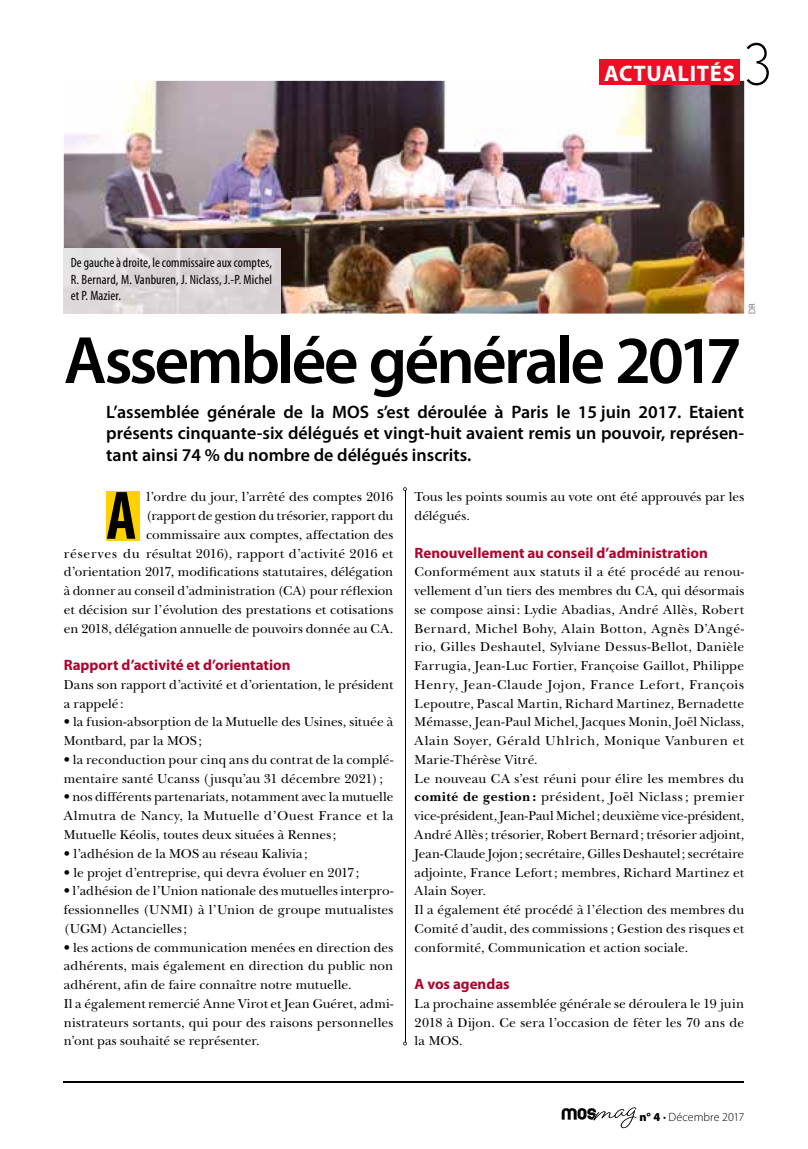
<style>
.page{position:relative;width:808px;height:1149px;background:#fff}
.page>*{position:absolute;margin:0;border:0;box-sizing:border-box;transform-origin:0 0}
.t1{font:700 condensed 69.15px "Myriad Pro";color:#000;scale:.95 1}
.t2{font:600 67.5px "Myriad Pro";letter-spacing:-.045em;color:#000}
.t3{font:60px "Capsuula";color:#000}
.t4{font:700 22.5px "Myriad Pro";letter-spacing:.03em;color:#fff}
.t5{font:600 18px/21.8px "Myriad Pro";color:#000;text-align:justify}
.t6{font:700 15px "Myriad Pro";color:#ae042d}
.t7{font:13.5px/18.8px "New Baskerville Std";letter-spacing:.01em;color:#000}
.t8{font:condensed 13.5px/16.5px "Myriad Pro";letter-spacing:.01em;color:#000;text-align:justify}
.t9{font:300 12px "Myriad Pro";color:#000}
.t10{font:300 9px "Myriad Pro";color:#28221e}
.s1{font-weight:700}
.s2{font-weight:900}
</style>
<div class="page">
<img style="left:64px;top:81px;width:680px;height:232px">
<hr style="left:64px;top:1080px;width:680px;height:1px;background:#000">
<svg style="left:562px;top:1107px;width:75px;height:21px"></svg>
<hr style="left:405px;top:490px;width:1px;height:551px;background:#000">
<svg style="left:403px;top:1041px;width:4px;height:4px"></svg>
<svg style="left:403px;top:487px;width:4px;height:4px"></svg>
<div style="left:600px;top:60px;width:140px;height:25px;background:#ec0e24"></div>
<div style="left:106px;top:491px;width:34px;height:50px;background:#ffd100"></div>
<img style="left:64px;top:249px;width:217px;height:64px">
<p class="t8" style="left:71px;top:254px;width:203px">De gauche à droite, le commissaire aux comptes, R. Bernard, M. Vanburen, J. Niclass, J.-P. Michel et P. Mazier.</p>
<h3 class="t4" style="left:604px;top:58px;width:132px">ACTUALITÉS</h3>
<h3 class="t3" style="left:744px;top:30px;width:29px">3</h3>
<p class="t10" style="left:747px;top:313px;width:12px;rotate:-90deg">DR</p>
<h2 class="t2" style="left:64px;top:317px;width:679px">Assemblée générale 2017</h2>
<h3 class="t5" style="left:106px;top:400px;width:639px">L’assemblée générale de la MOS s’est déroulée à Paris le 15 juin 2017. Etaient présents cinquante-six délégués et vingt-huit avaient remis un pouvoir, représen&shy;tant ainsi 74 % du nombre de délégués inscrits.</h3>
<p class="t7" style="left:64px;top:487px;width:331px;text-align:right">l’ordre du jour, l’arrêté des comptes 2016<br>(rapport de gestion du trésorier, rapport du<br>commissaire aux comptes, affectation des<br>réserves du résultat 2016), rapport d’activité 2016 et d’orientation 2017, modifications statutaires, délégation à donner au conseil d’administration (CA) pour réflexion et décision sur l’évolution des prestations et cotisations en 2018, délégation annuelle de pouvoirs donnée au CA.</p>
<p class="t6" style="left:64px;top:655px;width:228px">Rapport d’activité et d’orientation</p>
<p class="t7" style="left:64px;top:675px;width:331px">Dans son rapport d’activité et d’orientation, le président a rappelé :</p>
<p class="t7" style="left:64px;top:712px;width:331px">• la fusion-absorption de la Mutuelle des Usines, située à<br>Montbard, par la MOS ;</p>
<p class="t7" style="left:64px;top:750px;width:331px">• la reconduction pour cinq ans du contrat de la complé&shy;mentaire santé Ucanss (jusqu’au 31 décembre 2021) ;</p>
<p class="t7" style="left:64px;top:787px;width:331px;text-align:justify">• nos différents partenariats, notamment avec la mutuelle Almutra de Nancy, la Mutuelle d’Ouest France et la Mutuelle Kéolis, toutes deux situées à Rennes ;</p>
<p class="t7" style="left:64px;top:843px;width:245px">• l’adhésion de la MOS au réseau Kalivia ;</p>
<p class="t7" style="left:64px;top:862px;width:297px">• le projet d’entreprise, qui devra évoluer en 2017 ;</p>
<p class="t7" style="left:64px;top:881px;width:331px;text-align:justify">• l’adhésion de l’Union nationale des mutuelles interpro&shy;fessionnelles (UNMI) à l’Union de groupe mutualistes (UGM) Actancielles ;</p>
<p class="t7" style="left:64px;top:937px;width:331px">• les actions de communication menées en direction des adhérents, mais également en direction du public non adhérent, afin de faire connaître notre mutuelle.<br>Il a également remercié Anne Virot et Jean Guéret, admi&shy;nistrateurs sortants, qui pour des raisons personnelles n’ont pas souhaité se représenter.</p>
<h1 class="t1" style="left:106px;top:472px;width:33px">A</h1>
<p class="t7" style="left:415px;top:487px;width:331px">Tous les points soumis au vote ont été approuvés par les délégués.</p>
<p class="t6" style="left:415px;top:542px;width:295px">Renouvellement au conseil d’administration</p>
<p class="t7" style="left:415px;top:562px;width:331px">Conformément aux statuts il a été procédé au renou&shy;vellement d’un tiers des membres du CA, qui désormais se compose ainsi : Lydie Abadias, André Allès, Robert Bernard, Michel Bohy, Alain Botton, Agnès D’Angé&shy;rio, Gilles Deshautel, Sylviane Dessus-Bellot, Danièle Farrugia, Jean-Luc Fortier, Françoise Gaillot, Philippe Henry, Jean-Claude Jojon, France Lefort, François Lepoutre, Pascal Martin, Richard Martinez, Bernadette Mémasse, Jean-Paul Michel, Jacques Monin, Joël Niclass, Alain Soyer, Gérald Uhlrich, Monique Vanburen et Marie-Thérèse Vitré.<br>Le nouveau CA s’est réuni pour élire les membres du <span class="s1">comité de gestion :</span> président, Joël Niclass ; premier vice-président, Jean-Paul Michel ; deuxième vice- président, André Allès ; trésorier, Robert Bernard ; trésorier adjoint, Jean-Claude Jojon ; secrétaire, Gilles Deshautel ; secrétaire adjointe, France Lefort ; membres, Richard Martinez et Alain Soyer.<br>Il a également été procédé à l’élection des membres du Comité d’audit, des commissions ; Gestion des risques et conformité, Communication et action sociale.</p>
<p class="t6" style="left:415px;top:973px;width:97px">A vos agendas</p>
<p class="t7" style="left:415px;top:993px;width:331px;text-align:justify">La prochaine assemblée générale se déroulera le 19 juin 2018 à Dijon. Ce sera l’occasion de fêter les 70 ans de la MOS.</p>
<p class="t9" style="left:639px;top:1108px;width:106px"><span class="s2">n° 4</span> • Décembre 2017</p>
</div>
